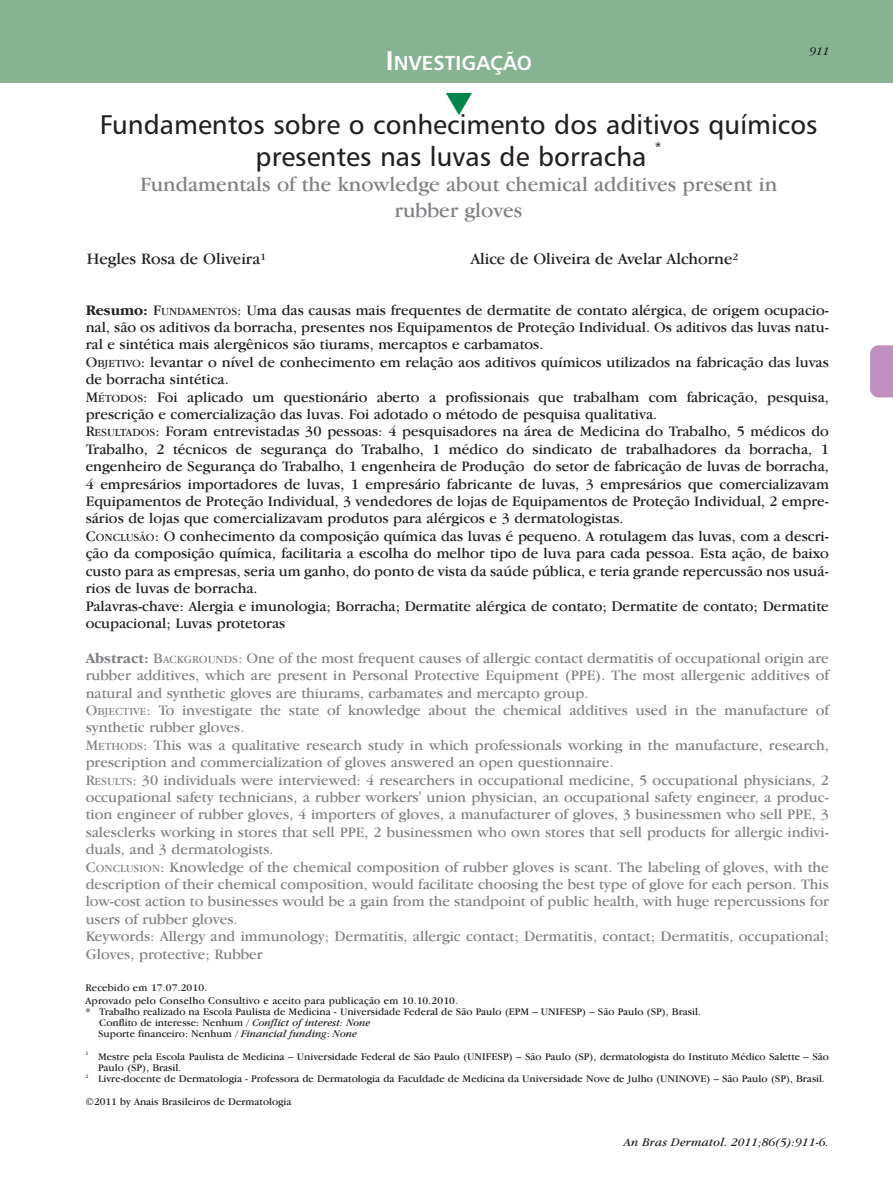
<style>
.page{position:relative;width:893px;height:1191px;background:#fff}
.page>*{position:absolute;margin:0;border:0;box-sizing:border-box;transform-origin:0 0}
.t1{font:27px/31.5px "Humanist 777 BT Roman B";color:#231f20;text-align:center}
.t2{font:21px/25.5px "Garamond IT Cby BT";color:#808285;text-align:center}
.t3{font:20.25px "Humanist 777 BT Bold B";color:#fff}
.t4{font:16.5px "Garamond IT Cby BT";color:#231f20}
.t5{font:15px/17.4px "Garamond IT Cby BT";color:#231f20}
.t6{font:15px/17.4px "Garamond IT Cby BT";color:#808285}
.t7{font:13.5px "Humanist 777 BT Roman B";color:#231f20}
.t8{font:italic 12px "Garamond IT Cby BT";letter-spacing:.015em;color:#231f20}
.t9{font:10.5px/11.2px "Garamond IT Cby BT";color:#231f20}
.t10{font:5.25px "Garamond IT Cby BT";color:#231f20}
.s1{font-size:27px}
.s2{font-weight:700}
.s3{font-size:11.25px}
.s4{font-style:italic}
</style>
<div class="page">
<svg style="left:870px;top:345px;width:23px;height:52px"></svg>
<div style="left:0;top:0;width:893px;height:83px;background:#87b392"></div>
<h3 class="t3" style="left:386px;top:55px;width:148px"><span class="s1">I</span>NVESTIGAÇÃO</h3>
<p class="t8" style="left:810px;top:47px;width:21px">911</p>
<h1 class="t1" style="left:100px;top:111px;width:719px">Fundamentos sobre o conhecimento dos aditivos químicos presentes nas luvas de borracha</h1>
<p class="t7" style="left:655px;top:142px;width:8px">*</p>
<h2 class="t2" style="left:140px;top:173px;width:639px">Fundamentals of the knowledge about chemical additives present in rubber gloves</h2>
<p class="t4" style="left:87px;top:252px;width:181px">Hegles Rosa de Oliveira¹</p>
<p class="t4" style="left:471px;top:252px;width:269px">Alice de Oliveira de Avelar Alchorne²</p>
<p class="t5" style="left:86px;top:302px;width:745px"><span class="s2">Resumo:</span> F<span class="s3">UNDAMENTOS</span>: Uma das causas mais frequentes de dermatite de contato alérgica, de origem ocupacio&shy;nal, são os aditivos da borracha, presentes nos Equipamentos de Proteção Individual. Os aditivos das luvas natu&shy;ral e sintética mais alergênicos são tiurams, mercaptos e carbamatos.<br>O<span class="s3">BJETIVO</span>: levantar o nível de conhecimento em relação aos aditivos químicos utilizados na fabricação das luvas de borracha sintética.<br>M<span class="s3">ÉTODOS</span>: Foi aplicado um questionário aberto a profissionais que trabalham com fabricação, pesquisa, prescrição e comercialização das luvas. Foi adotado o método de pesquisa qualitativa.<br>R<span class="s3">ESULTADOS</span>: Foram entrevistadas 30 pessoas: 4 pesquisadores na área de Medicina do Trabalho, 5 médicos do Trabalho, 2 técnicos de segurança do Trabalho, 1 médico do sindicato de trabalhadores da borracha, 1 engenheiro de Segurança do Trabalho, 1 engenheira de Produção do setor de fabricação de luvas de borracha, 4 empresários importadores de luvas, 1 empresário fabricante de luvas, 3 empresários que comercializavam Equipamentos de Proteção Individual, 3 vendedores de lojas de Equipamentos de Proteção Individual, 2 empre&shy;sários de lojas que comercializavam produtos para alérgicos e 3 dermatologistas.<br>C<span class="s3">ONCLUSÃO</span>: O conhecimento da composição química das luvas é pequeno. A rotulagem das luvas, com a descri&shy;ção da composição química, facilitaria a escolha do melhor tipo de luva para cada pessoa. Esta ação, de baixo custo para as empresas, seria um ganho, do ponto de vista da saúde pública, e teria grande repercussão nos usuá&shy;rios de luvas de borracha.<br>Palavras-chave: Alergia e imunologia; Borracha; Dermatite alérgica de contato; Dermatite de contato; Dermatite ocupacional; Luvas protetoras</p>
<p class="t6" style="left:86px;top:650px;width:745px"><span class="s2">Abstract:</span> B<span class="s3">ACKGROUNDS</span>: One of the most frequent causes of allergic contact dermatitis of occupational origin are rubber additives, which are present in Personal Protective Equipment (PPE). The most allergenic additives of natural and synthetic gloves are thiurams, carbamates and mercapto group.<br>O<span class="s3">BJECTIVE</span>: To investigate the state of knowledge about the chemical additives used in the manufacture of synthetic rubber gloves.<br>M<span class="s3">ETHODS</span>: This was a qualitative research study in which professionals working in the manufacture, research, prescription and commercialization of gloves answered an open questionnaire.<br>R<span class="s3">ESULTS</span>: 30 individuals were interviewed: 4 researchers in occupational medicine, 5 occupational physicians, 2 occupational safety technicians, a rubber workers' union physician, an occupational safety engineer, a pro duc&shy;tion engineer of rubber gloves, 4 importers of gloves, a manufacturer of gloves, 3 businessmen who sell PPE, 3 salesclerks working in stores that sell PPE, 2 businessmen who own stores that sell products for allergic indivi - duals, and 3 dermatologists.<br>C<span class="s3">ONCLUSION</span>: Knowledge of the chemical composition of rubber gloves is scant. The labeling of gloves, with the description of their chemical composition, would facilitate choosing the best type of glove for each person. This low-cost action to businesses would be a gain from the standpoint of public health, with huge repercussions for users of rubber gloves.<br>Keywords: Allergy and immunology; Dermatitis, allergic contact; Dermatitis, contact; Dermatitis, occupational; Gloves, protective; Rubber</p>
<p class="t9" style="left:85px;top:982px;width:374px;line-height:12.6px">Recebido em 17.07.2010.<br>Aprovado pelo Conselho Consultivo e aceito para publicação em 10.10.2010.</p>
<p class="t9" style="left:98px;top:1006px;width:604px;text-indent:-13px">* Trabalho realizado na Escola Paulista de Medicina - Universidade Federal de São Paulo (EPM – UNIFESP) – São Paulo (SP), Brasil.<br>Conflito de interesse: Nenhum / <span class="s4">Conflict of interest: None<br></span>Suporte financeiro: Nenhum / <span class="s4">Financial funding</span>: <span class="s4">None</span></p>
<p class="t10" style="left:85px;top:1051px;width:4px">1</p>
<p class="t9" style="left:98px;top:1051px;width:732px">Mestre pela Escola Paulista de Medicina – Universidade Federal de São Paulo (UNIFESP) – São Paulo (SP), dermatologista do Instituto Médico Salette – São<br>Paulo (SP), Brasil.</p>
<p class="t10" style="left:85px;top:1074px;width:4px">2</p>
<p class="t9" style="left:85px;top:1068px;width:741px;line-height:22.5px;text-indent:13px">Livre-docente de Dermatologia - Professora de Dermatologia da Faculdade de Medicina da Universidade Nove de Julho (UNINOVE) – São Paulo (SP), Brasil. ©2011 by Anais Brasileiros de Dermatologia</p>
<p class="t8" style="left:624px;top:1137px;width:207px">An Bras Dermatol. 2011;86(5):911-6.</p>
</div>
